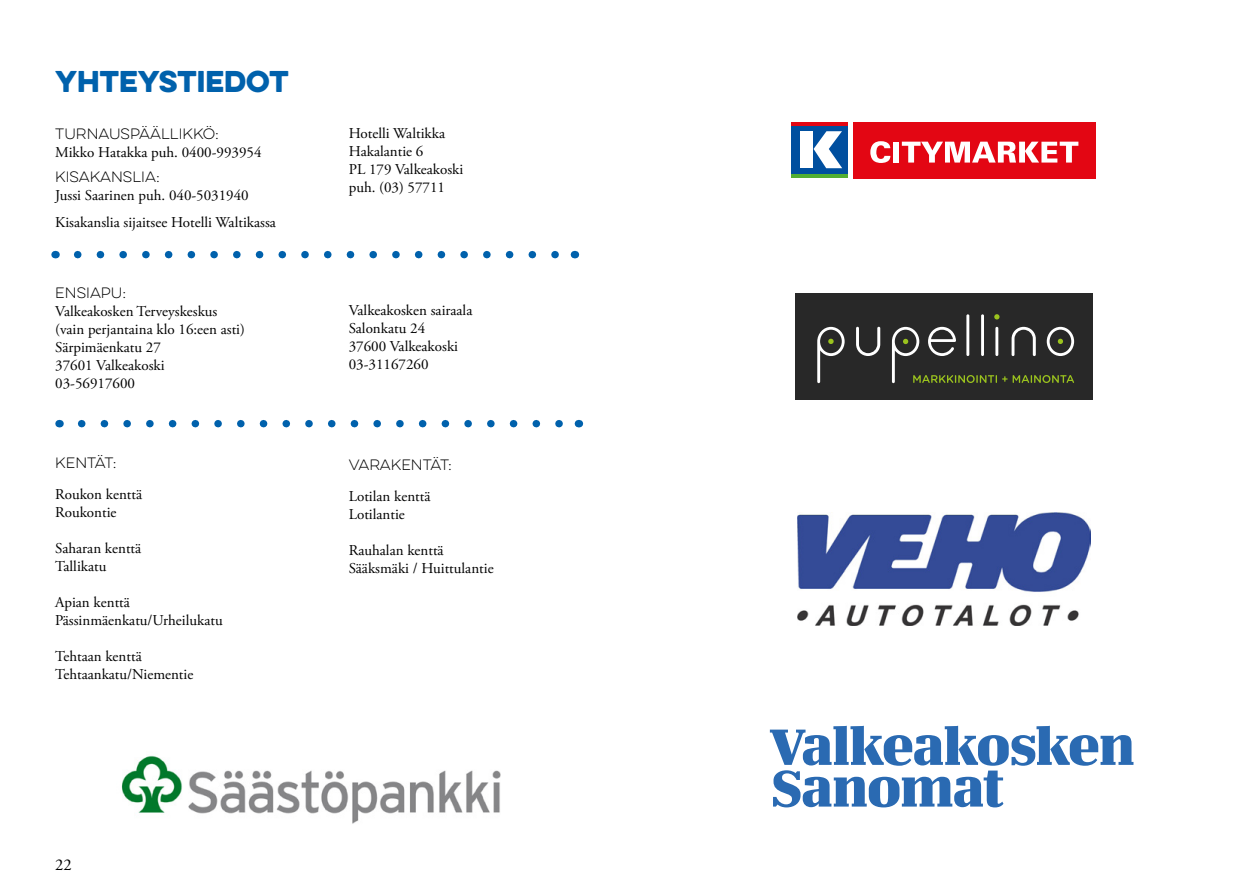
<style>
.page{position:relative;width:1259px;height:893px;background:#fff}
.page>*{position:absolute;margin:0;border:0;box-sizing:border-box;transform-origin:0 0}
.t1{font:27px "Eveleth Clean";color:#0061ac}
.t2{font:16.5px "Adobe Garamond Pro";color:#000}
.t3{font:15px/18px "Adobe Garamond Pro";color:#000}
.t4{font:100 13.5px "Eveleth Clean";color:#000}
</style>
<div class="page">
<div style="left:853px;top:122px;width:242px;height:56px;background:#e30613"></div>
<hr style="left:791px;top:122px;width:57px;height:4px;background:#e30613">
<div style="left:791px;top:173px;width:57px;height:5px;background:#52ae32"></div>
<div style="left:791px;top:126px;width:57px;height:48px;background:#004f9f"></div>
<div style="left:800px;top:131px;width:13px;height:37px;background:#fff"></div>
<svg style="left:813px;top:131px;width:29px;height:37px"></svg>
<svg style="left:870px;top:141px;width:20px;height:22px"></svg>
<div style="left:893px;top:142px;width:6px;height:21px;background:#fff"></div>
<svg style="left:902px;top:142px;width:176px;height:21px"></svg>
<div style="left:795px;top:293px;width:298px;height:106px;background:#282828"></div>
<svg style="left:994px;top:314px;width:5px;height:5px"></svg>
<svg style="left:856px;top:327px;width:24px;height:29px"></svg>
<hr style="left:966px;top:314px;width:3px;height:42px;background:#fff">
<hr style="left:981px;top:314px;width:3px;height:42px;background:#fff">
<svg style="left:817px;top:327px;width:27px;height:56px"></svg>
<svg style="left:892px;top:327px;width:182px;height:56px"></svg>
<img style="left:798px;top:512px;width:292px;height:113px">
<img style="left:121px;top:755px;width:380px;height:69px">
<svg style="left:770px;top:726px;width:363px;height:81px"></svg>
<svg style="left:78px;top:251px;width:481px;height:7px"></svg>
<svg style="left:82px;top:420px;width:481px;height:7px"></svg>
<h1 class="t1" style="left:55px;top:60px;width:235px">YHTEYSTIEDOT</h1>
<p class="t4" style="left:55px;top:125px;width:165px">TURNAUSPÄÄLLIKKÖ:</p>
<p class="t3" style="left:55px;top:144px;width:208px">Mikko Hatakka puh. 0400-993954</p>
<p class="t4" style="left:55px;top:168px;width:106px">KISAKANSLIA:</p>
<p class="t3" style="left:55px;top:182px;width:222px;line-height:26.5px">Jussi Saarinen puh. 040-5031940<br>Kisakanslia sijaitsee Hotelli Waltikassa</p>
<p class="t4" style="left:55px;top:283px;width:72px">ENSIAPU:</p>
<p class="t3" style="left:55px;top:303px;width:191px">Valkeakosken Terveyskeskus (vain perjantaina klo 16:een asti)<br>Särpimäenkatu 27<br>37601 Valkeakoski<br>03-56917600</p>
<p class="t4" style="left:55px;top:453px;width:63px">KENTÄT:</p>
<p class="t3" style="left:55px;top:485px;width:88px">Roukon kenttä<br>Roukontie</p>
<p class="t3" style="left:55px;top:539px;width:87px">Saharan kenttä<br>Tallikatu</p>
<p class="t3" style="left:55px;top:593px;width:169px">Apian kenttä<br>Pässinmäenkatu/Urheilukatu</p>
<p class="t3" style="left:55px;top:647px;width:140px">Tehtaan kenttä<br>Tehtaankatu/Niementie</p>
<p class="t3" style="left:349px;top:125px;width:116px">Hotelli Waltikka<br>Hakalantie 6<br>PL 179 Valkeakoski puh. (03) 57711</p>
<p class="t3" style="left:349px;top:302px;width:125px">Valkeakosken sairaala<br>Salonkatu 24<br>37600 Valkeakoski<br>03-31167260</p>
<p class="t4" style="left:349px;top:455px;width:105px">VARAKENTÄT:</p>
<p class="t3" style="left:349px;top:487px;width:83px">Lotilan kenttä<br>Lotilantie</p>
<p class="t3" style="left:349px;top:541px;width:146px">Rauhalan kenttä<br>Sääksmäki / Huittulantie</p>
<p class="t2" style="left:55px;top:855px;width:18px">22</p>
</div>
